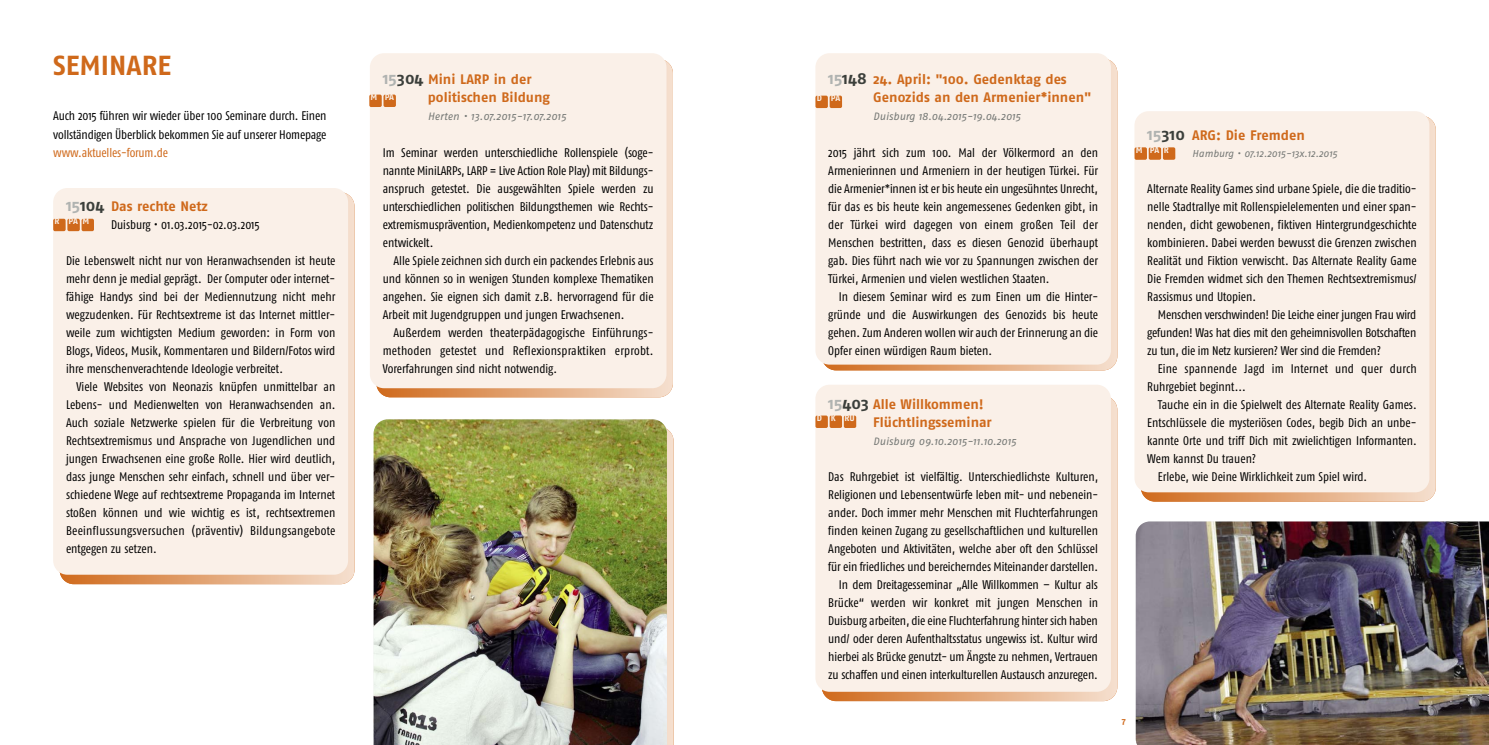
<style>
.page{position:relative;width:1489px;height:745px;background:#fff}
.page>*{position:absolute;margin:0;border:0;box-sizing:border-box;transform-origin:0 0}
.t1{font:700 27.5px "Fago OT";color:#cf691b}
.t2{font:700 13.75px/18px "Fago OT";color:#cf691b}
.t3{font:condensed 12.5px/18px "Fago OT";letter-spacing:-.005em;color:#000;text-align:justify}
.t4{font:condensed 12.5px "Fago OT";letter-spacing:-.01em;color:#cf691b}
.t5{font:italic 10.62px "Fago OT";color:#767976}
.t6{font:italic 10px "Fago OT";color:#767976}
.t7{font:700 8.75px "Fago OT";color:#faf0e8}
.t8{font:700 8.75px "Fago OT";color:#cf691b}
.s1{font-size:16.25px;color:#b0b3b1}
.s2{font-size:16.25px;color:#3b3f3b}
</style>
<div class="page">
<svg style="left:60px;top:192px;width:294px;height:391px;background:#ebc3a3"></svg>
<div style="left:53px;top:188px;width:295px;height:386px;background:#faf0e8;border-radius:14px"></div>
<img style="left:1135px;top:521px;width:353px;height:223px">
<div style="left:667px;top:429px;width:6px;height:315px;background:#f5decc"></div>
<img style="left:373px;top:419px;width:294px;height:325px">
<svg style="left:1140px;top:116px;width:295px;height:385px;background:#ebc1a1"></svg>
<div style="left:1134px;top:111px;width:295px;height:381px;background:#faf0e8;border-radius:14px"></div>
<svg style="left:376px;top:59px;width:297px;height:338px;background:#ebc0a0"></svg>
<div style="left:370px;top:53px;width:296px;height:335px;background:#faf0e8;border-radius:14px"></div>
<svg style="left:821px;top:395px;width:296px;height:305px;background:#ebc2a3"></svg>
<div style="left:815px;top:384px;width:295px;height:307px;background:#faf0e8;border-radius:14px"></div>
<div style="left:821px;top:59px;width:296px;height:311px;background:linear-gradient(to right,#d06d20,#f4decc);border-radius:14px"></div>
<div style="left:815px;top:53px;width:295px;height:311px;background:#faf0e8;border-radius:14px"></div>
<div style="left:53px;top:218px;width:13px;height:13px;background:#cf691b;border-radius:2px"></div>
<div style="left:67px;top:218px;width:13px;height:13px;background:#cf691b;border-radius:2px"></div>
<div style="left:82px;top:218px;width:12px;height:13px;background:#cf691b;border-radius:2px"></div>
<div style="left:369px;top:94px;width:13px;height:13px;background:#cf691b;border-radius:2px"></div>
<div style="left:383px;top:94px;width:13px;height:13px;background:#cf691b;border-radius:2px"></div>
<div style="left:815px;top:96px;width:12px;height:12px;background:#cf691b;border-radius:2px"></div>
<div style="left:829px;top:95px;width:13px;height:13px;background:#cf691b;border-radius:2px"></div>
<div style="left:815px;top:415px;width:12px;height:12px;background:#cf691b;border-radius:2px"></div>
<div style="left:829px;top:415px;width:13px;height:12px;background:#cf691b;border-radius:2px"></div>
<div style="left:843px;top:415px;width:13px;height:12px;background:#cf691b;border-radius:2px"></div>
<div style="left:1134px;top:147px;width:12px;height:13px;background:#cf691b;border-radius:2px"></div>
<div style="left:1148px;top:147px;width:13px;height:13px;background:#cf691b;border-radius:2px"></div>
<div style="left:1162px;top:147px;width:13px;height:13px;background:#cf691b;border-radius:2px"></div>
<h1 class="t1" style="left:53px;top:55px;width:119px">SEMINARE</h1>
<p class="t3" style="left:53px;top:108px;width:275px">Auch 2015 führen wir wieder über 100 Seminare durch. Einen vollständigen Überblick bekommen Sie auf unserer Homepage</p>
<p class="t4" style="left:53px;top:147px;width:116px">www.aktuelles-forum.de</p>
<p class="t2" style="left:66px;top:198px;width:143px"><span class="s1">15</span><span class="s2">104</span> Das rechte Netz</p>
<p class="t3" style="left:111px;top:216px;width:150px">Duisburg • 01.03.2015-02.03.2015</p>
<p class="t3" style="left:66px;top:252px;width:271px">Die Lebenswelt nicht nur von Heranwachsenden ist heute mehr denn je medial geprägt. Der Computer oder internet&shy;fähige Handys sind bei der Mediennutzung nicht mehr wegzudenken. Für Rechtsextreme ist das Internet mittler&shy;weile zum wichtigsten Medium geworden: in Form von Blogs, Videos, Musik, Kommentaren und Bildern/Fotos wird ihre menschenverachtende Ideologie verbreitet.</p>
<p class="t3" style="left:66px;top:378px;width:271px;text-indent:11px">Viele Websites von Neonazis knüpfen unmittelbar an Lebens- und Medienwelten von Heranwachsenden an.<br>Auch soziale Netzwerke spielen für die Verbreitung von Rechtsextremismus und Ansprache von Jugendlichen und jungen Erwachsenen eine große Rolle. Hier wird deutlich, dass junge Menschen sehr einfach, schnell und über ver&shy;schiedene Wege auf rechtsextreme Propaganda im Internet stoßen können und wie wichtig es ist, rechtsextremen Beeinflussungsversuchen (präventiv) Bildungsangebote entgegen zu setzen.</p>
<p class="t7" style="left:54px;top:218px;width:36px">R PAM</p>
<p class="t2" style="left:873px;top:72px;width:220px;text-indent:-45px"><span class="s1">15</span><span class="s2">148</span> 24. April: "100. Gedenktag des<br>Genozids an den Armenier*innen"</p>
<p class="t5" style="left:873px;top:113px;width:149px">Duisburg 18.04.2015-19.04.2015</p>
<p class="t3" style="left:828px;top:144px;width:271px">2015 jährt sich zum 100. Mal der Völkermord an den Armenierinnen und Armeniern in der heutigen Türkei. Für die Armenier*innen ist er bis heute ein ungesühntes Unrecht, für das es bis heute kein angemessenes Gedenken gibt, in der Türkei wird dagegen von einem großen Teil der Menschen bestritten, dass es diesen Genozid überhaupt gab. Dies führt nach wie vor zu Spannungen zwischen der Türkei, Armenien und vielen westlichen Staaten.</p>
<p class="t3" style="left:828px;top:288px;width:271px;text-indent:11px">In diesem Seminar wird es zum Einen um die Hinter - gründe und die Auswirkungen des Genozids bis heute gehen. Zum Anderen wollen wir auch der Erinnerung an die Opfer einen würdigen Raum bieten.</p>
<p class="t2" style="left:428px;top:72px;width:124px;text-indent:-45px"><span class="s1">15</span><span class="s2">304</span> Mini LARP in der politischen Bildung</p>
<p class="t5" style="left:428px;top:113px;width:140px">Herten • 13.07.2015-17.07.2015</p>
<p class="t3" style="left:383px;top:144px;width:272px">Im Seminar werden unterschiedliche Rollenspiele (soge&shy;nannte MiniLARPs, LARP = Live Action Role Play) mit Bildungs - anspruch getestet. Die ausgewählten Spiele werden zu unterschiedlichen politischen Bildungsthemen wie Rechts - extremismusprävention, Medienkompetenz und Datenschutz entwickelt.</p>
<p class="t3" style="left:383px;top:252px;width:272px;text-indent:11px">Alle Spiele zeichnen sich durch ein packendes Erlebnis aus und können so in wenigen Stunden komplexe Thematiken angehen. Sie eignen sich damit z.B. hervorragend für die Arbeit mit Jugendgruppen und jungen Erwachsenen.</p>
<p class="t3" style="left:383px;top:324px;width:272px;text-indent:11px">Außerdem werden theaterpädagogische Einführungs - methoden getestet und Reflexionspraktiken erprobt.<br>Vorerfahrungen sind nicht notwendig.</p>
<p class="t7" style="left:370px;top:94px;width:25px">M PA</p>
<p class="t7" style="left:816px;top:95px;width:25px">D PA</p>
<p class="t2" style="left:873px;top:396px;width:120px;text-indent:-45px"><span class="s1">15</span><span class="s2">403</span> Alle Willkommen!<br>Flüchtlingsseminar</p>
<p class="t5" style="left:873px;top:437px;width:145px">Duisburg 09.10.2015-11.10.2015</p>
<p class="t3" style="left:828px;top:468px;width:271px;text-align:right">Das Ruhrgebiet ist vielfältig. Unterschiedlichste Kulturen, Religionen und Lebensentwürfe leben mit- und nebenein&shy;ander. Doch immer mehr Menschen mit Fluchterfahrungen finden keinen Zugang zu gesellschaftlichen und kulturellen Angeboten und Aktivitäten, welche aber oft den Schlüssel für ein friedliches und bereicherndes Miteinander darstellen.<br>In dem Dreitagesseminar „Alle Willkommen – Kultur als Brücke“ werden wir konkret mit jungen Menschen in Duisburg arbeiten, die eine Fluchterfahrung hinter sich haben und/ oder deren Aufenthaltsstatus ungewiss ist. Kultur wird hierbei als Brücke genutzt- um Ängste zu nehmen, Vertrauen zu schaffen und einen interkulturellen Austausch anzuregen.</p>
<p class="t7" style="left:816px;top:414px;width:40px">DKRU</p>
<p class="t2" style="left:1147px;top:127px;width:159px"><span class="s1">15</span><span class="s2">310</span> ARG: Die Fremden</p>
<p class="t6" style="left:1192px;top:150px;width:147px">Hamburg • 07.12.2015-13x.12.2015</p>
<p class="t3" style="left:1147px;top:180px;width:271px">Alternate Reality Games sind urbane Spiele, die die traditio&shy;nelle Stadtrallye mit Rollenspielelementen und einer span&shy;nenden, dicht gewobenen, fiktiven Hintergrundgeschichte kombinieren. Dabei werden bewusst die Grenzen zwischen Realität und Fiktion verwischt. Das Alternate Reality Game Die Fremden widmet sich den Themen Rechtsextremismus/ Rassismus und Utopien.</p>
<p class="t3" style="left:1147px;top:306px;width:270px;text-indent:11px">Menschen verschwinden! Die Leiche einer jungen Frau wird gefunden! Was hat dies mit den geheimnisvollen Botschaften zu tun, die im Netz kursieren? Wer sind die Fremden?</p>
<p class="t3" style="left:1147px;top:360px;width:271px;text-indent:11px">Eine spannende Jagd im Internet und quer durch<br>Ruhrgebiet beginnt...</p>
<p class="t3" style="left:1157px;top:396px;width:260px">Tauche ein in die Spielwelt des Alternate Reality Games.</p>
<p class="t3" style="left:1147px;top:414px;width:271px">Entschlüssele die mysteriösen Codes, begib Dich an unbe-</p>
<p class="t3" style="left:1147px;top:432px;width:271px">kannte Orte und triff Dich mit zwielichtigen Informanten.</p>
<p class="t3" style="left:1147px;top:450px;width:110px">Wem kannst Du trauen?</p>
<p class="t3" style="left:1157px;top:468px;width:211px">Erlebe, wie Deine Wirklichkeit zum Spiel wird.</p>
<p class="t7" style="left:1135px;top:146px;width:34px">M PAR</p>
<p class="t8" style="left:1121px;top:716px;width:5px">7</p>
</div>
